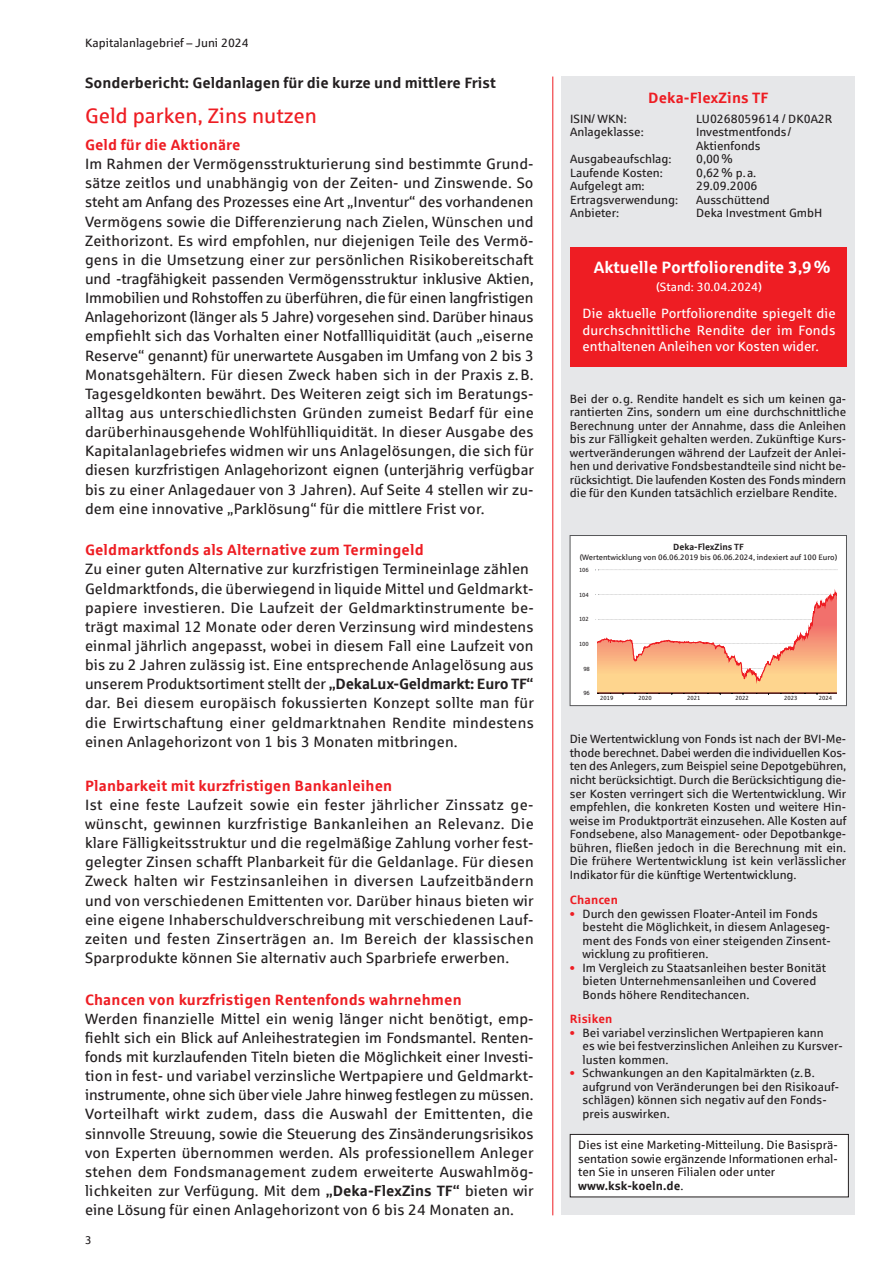
<style>
.page{position:relative;width:893px;height:1263px;background:#fff}
.page>*{position:absolute;margin:0;border:0;box-sizing:border-box;transform-origin:0 0}
.t1{font:21px "Sparkasse Rg";color:#ee1d23}
.t2{font:700 16.5px "Sparkasse Rg";color:#fff}
.t3{font:15px/19.2px "Sparkasse Rg";letter-spacing:.01em;color:#231f20;text-align:justify}
.t4{font:700 15px "Sparkasse Rg";letter-spacing:.01em;color:#ee1d23}
.t5{font:700 15px "Sparkasse Rg";color:#231f20}
.t6{font:13.5px/16.5px "Sparkasse Rg";color:#fff;text-align:justify}
.t7{font:12px/13.5px "Sparkasse Rg";color:#231f20}
.t8{font:12px "Sparkasse Rg";color:#fff}
.t9{font:700 12px "Sparkasse Rg";letter-spacing:.01em;color:#ee1d23}
.t10{font:11.25px "Sparkasse Rg";color:#231f20}
.t11{font:700 9px "Sparkasse Rg";color:#231f20}
.t12{font:7.8px "Sparkasse Rg";color:#231f20}
.t13{font:5.85px "Sparkasse Rg";color:#231f20}
.s1{font-weight:700}
.s2{color:#ee1d23}
</style>
<div class="page">
<hr style="left:552px;top:77px;width:1px;height:1138px;background:#ee1d23">
<div style="left:561px;top:77px;width:294px;height:1138px;background:#e6e7e9"></div>
<div style="left:570px;top:247px;width:276px;height:120px;background:#ee1d23"></div>
<div style="left:570px;top:535px;width:276px;height:171px;background:#fff"></div>
<svg style="left:595px;top:589px;width:242px;height:104px"></svg>
<hr style="left:595px;top:693px;width:243px;height:1px;background:#000001">
<div style="left:570px;top:535px;width:277px;height:171px;border:1px solid #57585a"></div>
<div style="left:570px;top:1134px;width:278px;height:63px;background:#fff"></div>
<div style="left:570px;top:1134px;width:279px;height:63px;border:1px solid #231f20"></div>
<p class="t7" style="left:85px;top:36px;width:165px">Kapitalanlagebrief – Juni 2024</p>
<p class="t5" style="left:85px;top:73px;width:412px">Sonderbericht: Geldanlagen für die kurze und mittlere Frist</p>
<h1 class="t1" style="left:85px;top:102px;width:233px">Geld parken, Zins nutzen</h1>
<p class="t4" style="left:85px;top:135px;width:157px">Geld für die Aktionäre</p>
<p class="t3" style="left:85px;top:154px;width:450px">Im Rahmen der Vermögensstrukturierung sind bestimmte Grund&shy;sätze zeitlos und unabhängig von der Zeiten- und Zinswende. So steht am Anfang des Prozesses eine Art „Inventur“ des vorhandenen Vermögens sowie die Differenzierung nach Zielen, Wünschen und Zeithorizont. Es wird empfohlen, nur diejenigen Teile des Vermö&shy;gens in die Umsetzung einer zur persönlichen Risikobereitschaft und -tragfähigkeit passenden Vermögensstruktur inklusive Aktien, Immobilien und Rohstoffen zu überführen, die für einen langfristigen Anlagehorizont (länger als 5 Jahre) vorgesehen sind. Darüber hinaus empfiehlt sich das Vorhalten einer Notfallliquidität (auch „eiserne Reserve“ genannt) für unerwartete Ausgaben im Umfang von 2 bis 3<br>Monatsgehältern. Für diesen Zweck haben sich in der Praxis z.B.<br>Tagesgeldkonten bewährt. Des Weiteren zeigt sich im Beratungs&shy;alltag aus unterschiedlichsten Gründen zumeist Bedarf für eine darüberhinausgehende Wohlfühlliquidität. In dieser Ausgabe des Kapitalanlagebriefes widmen wir uns Anlagelösungen, die sich für diesen kurzfristigen Anlagehorizont eignen (unterjährig verfügbar bis zu einer Anlagedauer von 3 Jahren). Auf Seite 4 stellen wir zu&shy;dem eine innovative „Parklösung“ für die mittlere Frist vor.</p>
<p class="t4" style="left:85px;top:540px;width:340px">Geldmarktfonds als Alternative zum Termingeld</p>
<p class="t3" style="left:85px;top:559px;width:450px;text-align:left">Zu einer guten Alternative zur kurzfristigen Termineinlage zählen Geldmarktfonds, die überwiegend in liquide Mittel und Geldmarkt&shy;papiere investieren. Die Laufzeit der Geldmarktinstrumente be&shy;trägt maximal 12 Monate oder deren Verzinsung wird mindestens einmal jährlich angepasst, wobei in diesem Fall eine Laufzeit von bis zu 2 Jahren zulässig ist. Eine entsprechende Anlagelösung aus unserem Produktsortiment stellt der <span class="s1">„DekaLux-Geldmarkt: Euro TF“ </span>dar. Bei diesem europäisch fokussierten Konzept sollte man für die Erwirtschaftung einer geldmarktnahen Rendite mindestens einen Anlagehorizont von 1 bis 3 Monaten mitbringen.</p>
<p class="t4" style="left:85px;top:776px;width:309px">Planbarkeit mit kurzfristigen Bankanleihen</p>
<p class="t3" style="left:85px;top:794px;width:450px">Ist eine feste Laufzeit sowie ein fester jährlicher Zinssatz ge&shy;wünscht, gewinnen kurzfristige Bankanleihen an Relevanz. Die klare Fälligkeitsstruktur und die regelmäßige Zahlung vorher fest&shy;gelegter Zinsen schafft Planbarkeit für die Geldanlage. Für diesen Zweck halten wir Festzinsanleihen in diversen Laufzeitbändern und von verschiedenen Emittenten vor. Darüber hinaus bieten wir eine eigene Inhaberschuldverschreibung mit verschiedenen Lauf&shy;zeiten und festen Zinserträgen an. Im Bereich der klassischen Sparprodukte können Sie alternativ auch Sparbriefe erwerben.</p>
<p class="t4" style="left:85px;top:990px;width:378px">Chancen von kurzfristigen Rentenfonds wahrnehmen</p>
<p class="t3" style="left:85px;top:1008px;width:450px">Werden finanzielle Mittel ein wenig länger nicht benötigt, emp&shy;fiehlt sich ein Blick auf Anleihestrategien im Fondsmantel. Renten&shy;fonds mit kurzlaufenden Titeln bieten die Möglichkeit einer Investi&shy;tion in fest- und variabel verzinsliche Wertpapiere und Geldmarkt&shy;instrumente, ohne sich über viele Jahre hinweg festlegen zu müssen.<br>Vorteilhaft wirkt zudem, dass die Auswahl der Emittenten, die sinnvolle Streuung, sowie die Steuerung des Zinsänderungsrisikos von Experten übernommen werden. Als professionellem Anleger stehen dem Fondsmanagement zudem erweiterte Auswahlmög&shy;lichkeiten zur Verfügung. Mit dem <span class="s1">„Deka-FlexZins TF“</span> bieten wir eine Lösung für einen Anlagehorizont von 6 bis 24 Monaten an.</p>
<p class="t10" style="left:85px;top:1233px;width:8px">3</p>
<p class="t4" style="left:648px;top:88px;width:122px">Deka-FlexZins TF</p>
<p class="t7" style="left:570px;top:112px;width:58px">ISIN/ WKN:</p>
<p class="t7" style="left:696px;top:112px;width:138px">LU0268059614 / DK0A2R</p>
<p class="t7" style="left:570px;top:125px;width:75px">Anlageklasse:</p>
<p class="t7" style="left:696px;top:125px;width:97px">Investmentfonds/<br>Aktienfonds</p>
<p class="t7" style="left:570px;top:152px;width:103px">Ausgabeaufschlag:</p>
<p class="t7" style="left:696px;top:152px;width:38px">0,00%</p>
<p class="t7" style="left:570px;top:166px;width:94px">Laufende Kosten:</p>
<p class="t7" style="left:696px;top:166px;width:62px">0,62% p.a.</p>
<p class="t7" style="left:570px;top:179px;width:76px">Aufgelegt am:</p>
<p class="t7" style="left:696px;top:179px;width:63px">29.09.2006</p>
<p class="t7" style="left:570px;top:193px;width:110px">Ertragsverwendung:</p>
<p class="t7" style="left:696px;top:193px;width:75px">Ausschüttend</p>
<p class="t7" style="left:570px;top:206px;width:51px">Anbieter:</p>
<p class="t7" style="left:696px;top:206px;width:128px">Deka Investment GmbH</p>
<p class="t2" style="left:594px;top:257px;width:239px">Aktuelle Portfoliorendite 3,9%</p>
<p class="t8" style="left:656px;top:280px;width:108px">(Stand: 30.04.2024)</p>
<p class="t6" style="left:583px;top:305px;width:255px">Die aktuelle Portfoliorendite spiegelt die durchschnittliche Rendite der im Fonds enthaltenen Anleihen vor Kosten wider.</p>
<p class="t7" style="left:570px;top:392px;width:278px;text-align:justify">Bei der o.g. Rendite handelt es sich um keinen ga&shy;rantierten Zins, sondern um eine durchschnittliche Berechnung unter der Annahme, dass die Anleihen bis zur Fälligkeit gehalten werden. Zukünftige Kurs&shy;wertveränderungen während der Laufzeit der Anlei&shy;hen und derivative Fondsbestandteile sind nicht be&shy;rücksichtigt. Die laufenden Kosten des Fonds mindern die für den Kunden tatsächlich erzielbare Rendite.</p>
<p class="t11" style="left:673px;top:541px;width:72px">Deka-FlexZins TF</p>
<p class="t12" style="left:580px;top:553px;width:259px">(Wertentwicklung von 06.06.2019 bis 06.06.2024, indexiert auf 100 Euro)</p>
<p class="t13" style="left:579px;top:566px;width:11px">106</p>
<p class="t13" style="left:579px;top:591px;width:11px">104</p>
<p class="t13" style="left:579px;top:616px;width:11px">102</p>
<p class="t13" style="left:579px;top:640px;width:11px">100</p>
<p class="t13" style="left:583px;top:665px;width:8px">98</p>
<p class="t13" style="left:583px;top:689px;width:8px">96</p>
<p class="t13" style="left:600px;top:695px;width:15px">2019</p>
<p class="t13" style="left:639px;top:695px;width:15px">2020</p>
<p class="t13" style="left:687px;top:695px;width:15px">2021</p>
<p class="t13" style="left:736px;top:695px;width:15px">2022</p>
<p class="t13" style="left:784px;top:695px;width:15px">2023</p>
<p class="t13" style="left:819px;top:695px;width:15px">2024</p>
<p class="t7" style="left:570px;top:732px;width:278px;text-align:justify">Die Wertentwicklung von Fonds ist nach der BVI-Me&shy;thode berechnet. Dabei werden die individuellen Kos&shy;ten des Anlegers, zum Beispiel seine Depotgebühren, nicht berücksichtigt. Durch die Berücksichtigung die&shy;ser Kosten verringert sich die Wertentwicklung. Wir empfehlen, die konkreten Kosten und weitere Hin&shy;weise im Produktporträt einzusehen. Alle Kosten auf Fondsebene, also Management- oder Depotbankge&shy;bühren, fließen jedoch in die Berechnung mit ein.<br>Die frühere Wertentwicklung ist kein verlässlicher Indikator für die künftige Wertentwicklung.</p>
<p class="t9" style="left:570px;top:892px;width:50px">Chancen</p>
<p class="t7" style="left:583px;top:906px;width:250px;text-indent:-13px"><span class="s2">•</span> Durch den gewissen Floater-Anteil im Fonds besteht die Möglichkeit, in diesem Anlageseg&shy;ment des Fonds von einer steigenden Zinsent&shy;wicklung zu profitieren.</p>
<p class="t7" style="left:583px;top:960px;width:245px;text-indent:-13px"><span class="s2">•</span> Im Vergleich zu Staatsanleihen bester Bonität bieten Unternehmensanleihen und Covered<br>Bonds höhere Renditechancen.</p>
<p class="t9" style="left:570px;top:1011px;width:44px">Risiken</p>
<p class="t7" style="left:583px;top:1025px;width:262px;text-indent:-13px"><span class="s2">•</span> Bei variabel verzinslichen Wertpapieren kann<br>es wie bei festverzinslichen Anleihen zu Kursver&shy;lusten kommen.</p>
<p class="t7" style="left:583px;top:1066px;width:258px;text-indent:-13px"><span class="s2">•</span> Schwankungen an den Kapitalmärkten (z.B. aufgrund von Veränderungen bei den Risikoauf&shy;schlägen) können sich negativ auf den Fonds&shy;preis auswirken.</p>
<p class="t7" style="left:578px;top:1138px;width:261px">Dies ist eine Marketing-Mitteilung. Die Basisprä&shy;sentation sowie ergänzende Informationen erhal&shy;ten Sie in unseren Filialen oder unter <span class="s1">www.ksk-koeln.de</span>.</p>
</div>
